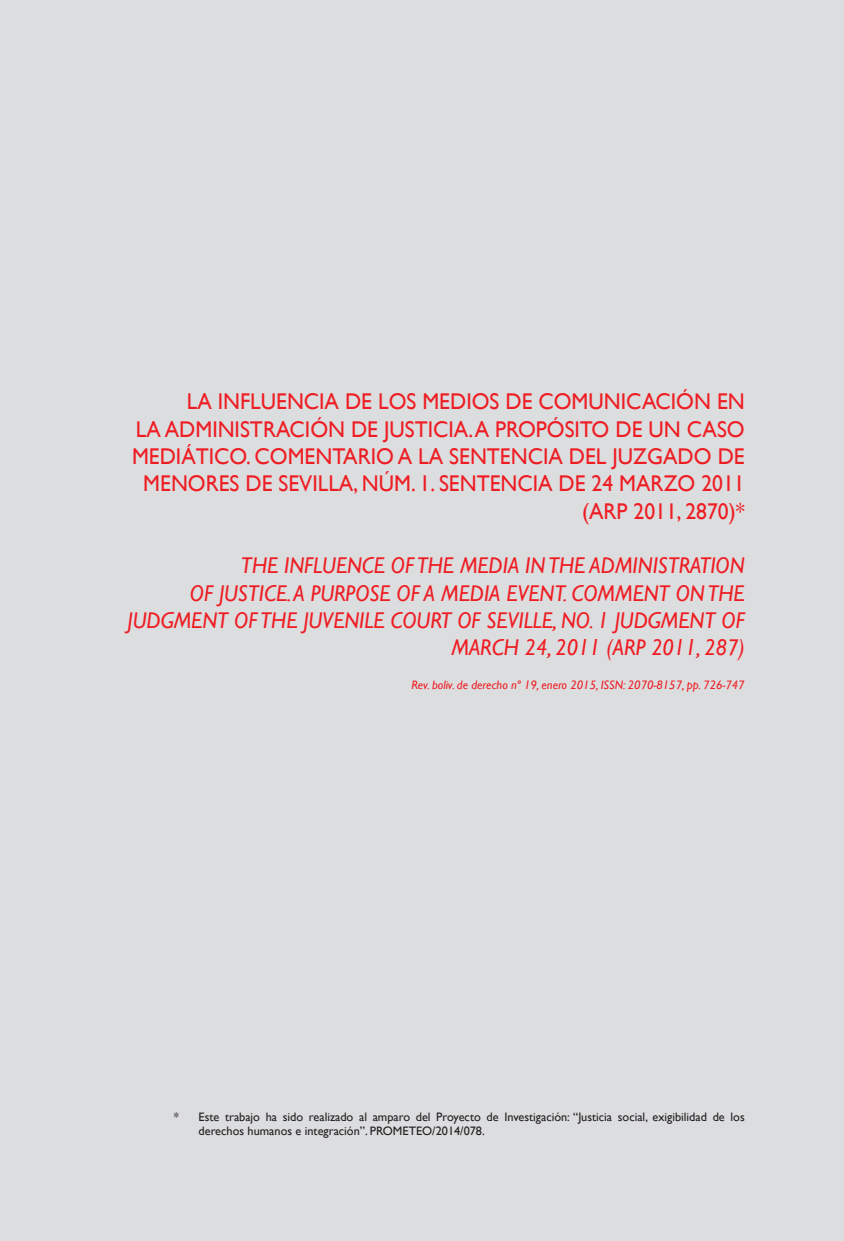
<style>
.page{position:relative;width:844px;height:1241px;background:#fff}
.page>*{position:absolute;margin:0;border:0;box-sizing:border-box;transform-origin:0 0}
.t1{font:22.75px/27.3px "Gill Sans";color:#ee1d23;text-align:right;scale:.95 1}
.t2{font:italic 22.75px "Gill Sans";color:#ee1d23;scale:.95 1}
.t3{font:12.25px/14.7px "Gill Sans";color:#231f20}
.t4{font:italic 12.25px "Gill Sans";color:#ee1d23}
</style>
<div class="page">
<div style="left:0;top:0;width:843px;height:1240px;background:#dcdddf"></div>
<p class="t1" style="left:187px;top:388px;width:47px">LA INFLUENCIA</p>
<p class="t1" style="left:345px;top:388px;width:49px">DE LOS</p>
<p class="t1" style="left:422px;top:388px;width:15px">MEDIOS</p>
<p class="t1" style="left:505px;top:388px;width:51px">DE COMUNICACIÓN</p>
<p class="t1" style="left:716px;top:388px;width:14px">EN</p>
<p class="t1" style="left:136px;top:415px;width:45px">LA ADMINISTRACIÓN</p>
<p class="t1" style="left:351px;top:415px;width:48px">DE JUSTICIA</p>
<p class="t1" style="left:468px;top:415px;width:43px">. A PROPÓSITO</p>
<p class="t1" style="left:615px;top:415px;width:91px">DEUNCASO</p>
<p class="t1" style="left:132px;top:442px;width:15px">MEDIÁTICO</p>
<p class="t1" style="left:246px;top:442px;width:41px">. COMENTARIO</p>
<p class="t1" style="left:397px;top:442px;width:69px">ALA SENTENCIA</p>
<p class="t1" style="left:568px;top:442px;width:14px">DEL</p>
<p class="t1" style="left:612px;top:442px;width:16px">JUZGADO</p>
<p class="t1" style="left:717px;top:442px;width:15px">DE</p>
<p class="t1" style="left:143px;top:470px;width:16px">MENORES</p>
<p class="t1" style="left:245px;top:470px;width:58px">DE SEVILLA</p>
<p class="t1" style="left:353px;top:470px;width:27px">, NÚM</p>
<p class="t1" style="left:411px;top:470px;width:55px">. 1. SENTENCIA</p>
<p class="t1" style="left:558px;top:470px;width:81px">DE 24 MARZO</p>
<p class="t1" style="left:582px;top:470px;width:173px">2011<br>(ARP 2011, 2870)*</p>
<p class="t2" style="left:241px;top:552px;width:59px">THE INFLUENCE</p>
<p class="t2" style="left:391px;top:552px;width:41px">OF THE</p>
<p class="t2" style="left:460px;top:552px;width:14px">MEDIA</p>
<p class="t2" style="left:525px;top:552px;width:38px">IN THE</p>
<p class="t2" style="left:589px;top:552px;width:13px">ADMINISTRATION</p>
<p class="t2" style="left:190px;top:580px;width:43px">OF JUSTICE</p>
<p class="t2" style="left:287px;top:580px;width:38px">. A PURPOSE</p>
<p class="t2" style="left:396px;top:580px;width:61px">OF AMEDIA</p>
<p class="t2" style="left:506px;top:580px;width:14px">EVENT</p>
<p class="t2" style="left:563px;top:580px;width:38px">. COMMENT</p>
<p class="t2" style="left:675px;top:580px;width:47px">ON THE</p>
<p class="t2" style="left:127px;top:607px;width:15px">JUDGMENT</p>
<p class="t2" style="left:234px;top:607px;width:41px">OF THE</p>
<p class="t2" style="left:303px;top:607px;width:13px">JUVENILE</p>
<p class="t2" style="left:390px;top:607px;width:14px">COURT</p>
<p class="t2" style="left:457px;top:607px;width:52px">OF SEVILLE</p>
<p class="t2" style="left:552px;top:607px;width:86px">, NO. 1 JUDGMENT</p>
<p class="t2" style="left:721px;top:607px;width:14px">OF</p>
<p class="t2" style="left:451px;top:634px;width:33px">MARCH</p>
<p class="t2" style="left:524px;top:634px;width:233px">24, 2011 (ARP 2011, 287)</p>
<p class="t4" style="left:411px;top:678px;width:334px">REV. BOLIV. DE DERECHO Nº 19, ENERO 2015, ISSN: 2070-8157, PP. 726-747</p>
<p class="t3" style="left:198px;top:1108px;width:547px;text-indent:-25px">* ESTE TRABAJO HA SIDO REALIZADO AL AMPARO DEL PROYECTO DE INVESTIGACIÓN: “JUSTICIA SOCIAL, EXIGIBILIDAD DE LOS<br>DERECHOS HUMANOS E INTEGRACIÓN”. PROMETEO/2014/078.</p>
</div>
